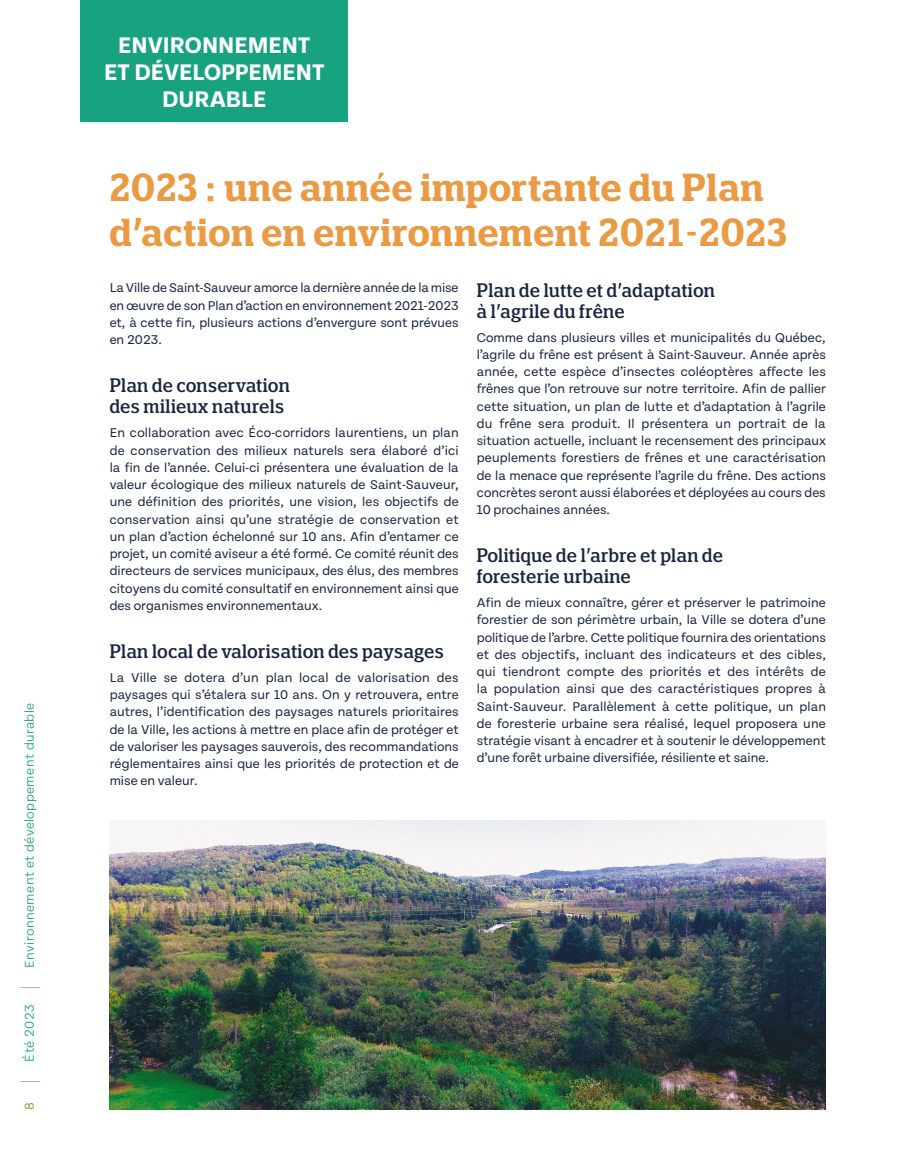
<style>
.page{position:relative;width:905px;height:1175px;background:#fff}
.page>*{position:absolute;margin:0;border:0;box-sizing:border-box;transform-origin:0 0}
.t1{font:600 condensed 39px/45px "Polyphonic";letter-spacing:.02em;color:#eb9a44}
.t2{font:700 24px/27px "Tenon";color:#fff;text-align:center}
.t3{font:200 20.4px "Tenon";color:#192441;scale:.38 1}
.t4{font:500 condensed 19.5px/21px "Polyphonic";letter-spacing:.02em;color:#192441}
.Texte_courant{font:13.5px/17.2px "Tenon";color:#192441;text-align:justify}
.t5{font:300 13.5px "Tenon";letter-spacing:.03em;color:#17a37f}
.t6{font:300 13.5px "Tenon";color:#978519}
</style>
<div class="page">
<div style="left:81px;top:0;width:267px;height:121px;background:#17a37f"></div>
<img style="left:110px;top:821px;width:715px;height:288px">
<p class="t5" style="left:23px;top:967px;width:266px;rotate:-90deg">Environnement et développement durable</p>
<p class="t3" style="left:19px;top:989px;width:8px;rotate:-90deg">|</p>
<p class="t5" style="left:23px;top:1061px;width:59px;rotate:-90deg">Été 2023</p>
<p class="t3" style="left:19px;top:1082px;width:8px;rotate:-90deg">|</p>
<p class="t6" style="left:23px;top:1109px;width:9px;rotate:-90deg">8</p>
<p class="t2" style="left:104px;top:32px;width:222px">ENVIRONNEMENT<br>ET DÉVELOPPEMENT<br>DURABLE</p>
<h1 class="t1" style="left:110px;top:165px;width:679px">2023 : une année importante du Plan d’action en environnement 2021-2023</h1>
<p class="Texte_courant" style="left:110px;top:279px;width:350px">La Ville de Saint-Sauveur amorce la dernière année de la mise en œuvre de son Plan d’action en environnement 2021-2023 et, à cette fin, plusieurs actions d’envergure sont prévues en 2023.</p>
<h3 class="t4" style="left:110px;top:375px;width:182px">Plan de conservation des milieux naturels</h3>
<p class="Texte_courant" style="left:110px;top:424px;width:351px">En collaboration avec Éco-corridors laurentiens, un plan de conservation des milieux naturels sera élaboré d’ici la fin de l’année. Celui-ci présentera une évaluation de la valeur écologique des milieux naturels de Saint-Sauveur, une définition des priorités, une vision, les objectifs de conservation ainsi qu’une stratégie de conservation et un plan d’action échelonné sur 10 ans. Afin d’entamer ce projet, un comité aviseur a été formé. Ce comité réunit des directeurs de services municipaux, des élus, des membres citoyens du comité consultatif en environnement ainsi que des organismes environnementaux.</p>
<h3 class="t4" style="left:110px;top:640px;width:335px">Plan local de valorisation des paysages</h3>
<p class="Texte_courant" style="left:110px;top:669px;width:351px">La Ville se dotera d’un plan local de valorisation des paysages qui s’étalera sur 10 ans. On y retrouvera, entre autres, l’identification des paysages naturels prioritaires de la Ville, les actions à mettre en place afin de protéger et de valoriser les paysages sauverois, des recommandations réglementaires ainsi que les priorités de protection et de mise en valeur.</p>
<h3 class="t4" style="left:477px;top:279px;width:240px">Plan de lutte et d’adaptation à l’agrile du frêne</h3>
<p class="Texte_courant" style="left:477px;top:329px;width:350px">Comme dans plusieurs villes et municipalités du Québec, l’agrile du frêne est présent à Saint-Sauveur. Année après année, cette espèce d’insectes coléoptères affecte les frênes que l’on retrouve sur notre territoire. Afin de pallier cette situation, un plan de lutte et d’adaptation à l’agrile du frêne sera produit. Il présentera un portrait de la situation actuelle, incluant le recensement des principaux peuplements forestiers de frênes et une caractérisation de la menace que représente l’agrile du frêne. Des actions concrètes seront aussi élaborées et déployées au cours des 10 prochaines années.</p>
<h3 class="t4" style="left:477px;top:544px;width:248px">Politique de l’arbre et plan de foresterie urbaine</h3>
<p class="Texte_courant" style="left:477px;top:594px;width:351px">Afin de mieux connaître, gérer et préserver le patrimoine forestier de son périmètre urbain, la Ville se dotera d’une politique de l’arbre. Cette politique fournira des orientations et des objectifs, incluant des indicateurs et des cibles, qui tiendront compte des priorités et des intérêts de la population ainsi que des caractéristiques propres à Saint-Sauveur. Parallèlement à cette politique, un plan de foresterie urbaine sera réalisé, lequel proposera une stratégie visant à encadrer et à soutenir le développement d’une forêt urbaine diversifiée, résiliente et saine.</p>
</div>
